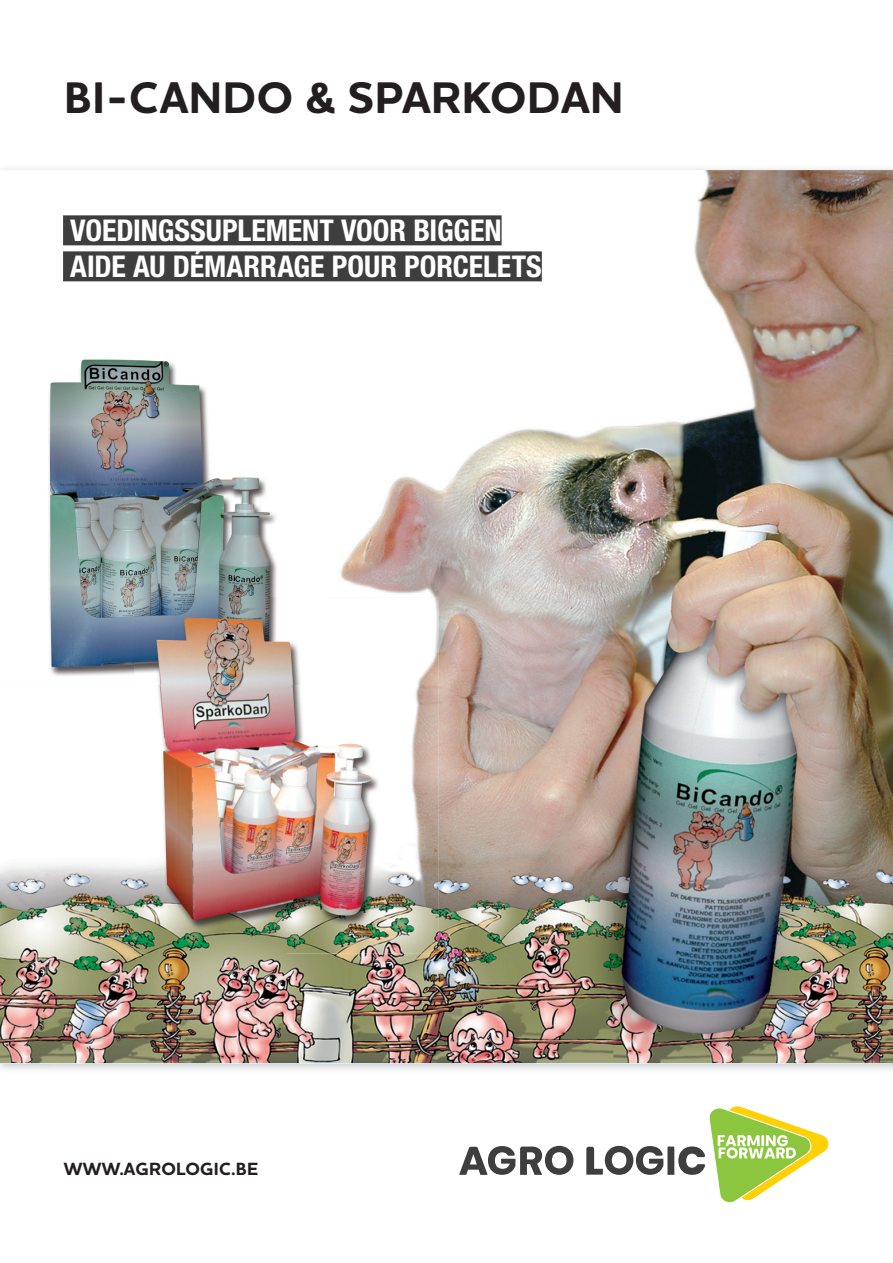
<style>
.page{position:relative;width:893px;height:1263px;background:#fff}
.page>*{position:absolute;margin:0;border:0;box-sizing:border-box;transform-origin:0 0}
.t1{font:700 45px "Houschka Pro";letter-spacing:.015em;color:#231f20}
.t2{font:700 condensed 30px/36px "Helvetica Neue";letter-spacing:-.005em;color:#fff}
.t3{font:700 18px "Houschka Pro";letter-spacing:.015em;color:#231f20}
</style>
<div class="page">
<img style="left:0;top:1063px;width:52px;height:7px">
<img style="left:52px;top:1063px;width:841px;height:7px">
<img style="left:0;top:170px;width:893px;height:893px">
<div style="left:63px;top:215px;width:439px;height:30px;background:#3e3e3f"></div>
<div style="left:63px;top:251px;width:479px;height:30px;background:#3e3e3f"></div>
<img style="left:0;top:343px;width:234px;height:195px">
<img style="left:234px;top:343px;width:94px;height:255px">
<img style="left:0;top:538px;width:141px;height:147px">
<img style="left:141px;top:538px;width:94px;height:60px">
<img style="left:286px;top:598px;width:152px;height:355px">
<img style="left:134px;top:685px;width:152px;height:268px">
<img style="left:134px;top:598px;width:194px;height:87px">
<svg style="left:459px;top:1146px;width:114px;height:29px"></svg>
<svg style="left:586px;top:1105px;width:243px;height:98px"></svg>
<h1 class="t1" style="left:64px;top:69px;width:561px">BI-CANDO &amp; SPARKODAN</h1>
<p class="t2" style="left:70px;top:212px;width:473px">VOEDINGSSUPLEMENT VOOR BIGGEN<br>AIDE AU DÉMARRAGE POUR PORCELETS</p>
<p class="t3" style="left:64px;top:1157px;width:196px">WWW.AGROLOGIC.BE</p>
</div>
